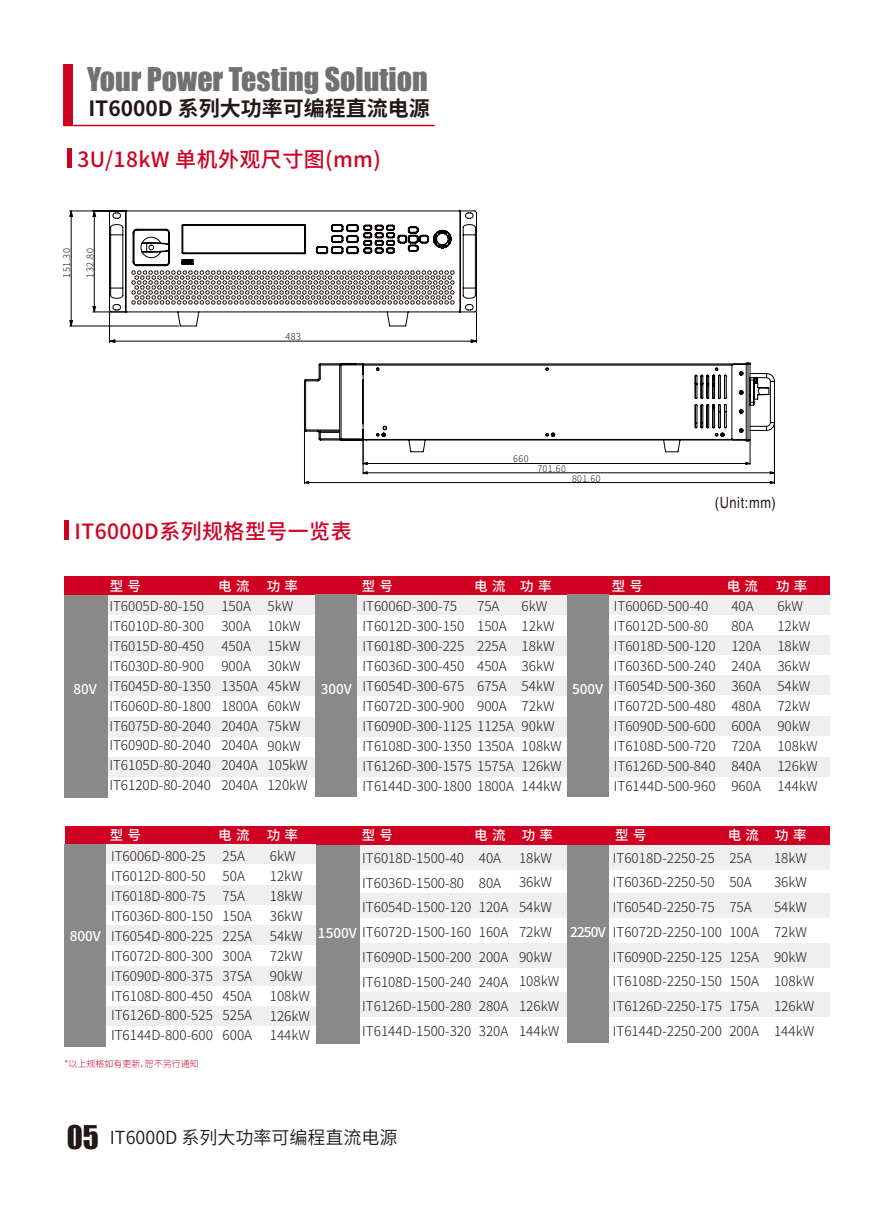
<style>
.page{position:relative;width:893px;height:1212px;background:#fff}
.page>*{position:absolute;margin:0;border:0;box-sizing:border-box;transform-origin:0 0}
.t1{font:30px "Impact";color:#727171}
.t2{font:500 21px "Source Han Sans CN";letter-spacing:.02em;color:#cf0022}
.t3{font:700 21px "Source Han Sans CN";color:#221815}
.t4{font:18px "Source Han Sans CN";color:#221815}
.t5{font:condensed 15.6px "Helvetica";letter-spacing:.04em;color:#221815}
.t6{font:300 13.5px/20px "Source Han Sans CN";color:#221815}
.t7{font:500 13.5px "Source Han Sans CN";color:#fff}
.t8{font:300 9.3px "Source Han Sans CN";letter-spacing:.045em;color:#221815}
.t9{font:300 9.15px "Source Han Sans CN";letter-spacing:.045em;color:#221815}
.t10{font:300 9px "Source Han Sans CN";color:#cf0022}
.s1{font-weight:500;color:#fff}
.s2{font-family:"Impact";font-size:30px}
</style>
<div class="page">
<div style="left:64px;top:64px;width:9px;height:62px;background:#cf0022"></div>
<hr style="left:64px;top:125px;width:371px;height:1px;background:#cf0022">
<div style="left:67px;top:148px;width:5px;height:20px;background:#cf0022"></div>
<hr style="left:109px;top:312px;width:1px;height:31px;background:#040000">
<hr style="left:476px;top:312px;width:1px;height:31px;background:#040000">
<hr style="left:93px;top:312px;width:32px;height:1px;background:#040000">
<hr style="left:70px;top:326px;width:109px;height:1px;background:#040000">
<hr style="left:70px;top:211px;width:55px;height:1px;background:#040000">
<svg style="left:109px;top:339px;width:368px;height:4px"></svg>
<svg style="left:69px;top:211px;width:27px;height:115px"></svg>
<hr style="left:363px;top:440px;width:1px;height:34px;background:#040000">
<hr style="left:774px;top:424px;width:1px;height:60px;background:#040000">
<hr style="left:304px;top:431px;width:1px;height:53px;background:#040000">
<svg style="left:363px;top:471px;width:411px;height:3px"></svg>
<svg style="left:305px;top:481px;width:469px;height:3px"></svg>
<svg style="left:304px;top:363px;width:471px;height:102px"></svg>
<svg style="left:109px;top:210px;width:368px;height:116px"></svg>
<div style="left:352px;top:595px;width:223px;height:20px;background:#efefef"></div>
<div style="left:352px;top:636px;width:223px;height:20px;background:#efefef"></div>
<div style="left:352px;top:676px;width:223px;height:20px;background:#efefef"></div>
<div style="left:352px;top:717px;width:223px;height:19px;background:#efefef"></div>
<div style="left:352px;top:757px;width:223px;height:20px;background:#efefef"></div>
<div style="left:597px;top:846px;width:233px;height:24px;background:#efefef"></div>
<div style="left:597px;top:894px;width:233px;height:24px;background:#efefef"></div>
<div style="left:597px;top:943px;width:233px;height:24px;background:#efefef"></div>
<div style="left:597px;top:992px;width:233px;height:25px;background:#efefef"></div>
<div style="left:359px;top:846px;width:223px;height:24px;background:#efefef"></div>
<div style="left:359px;top:894px;width:223px;height:24px;background:#efefef"></div>
<div style="left:359px;top:943px;width:223px;height:24px;background:#efefef"></div>
<div style="left:359px;top:992px;width:223px;height:25px;background:#efefef"></div>
<div style="left:65px;top:595px;width:43px;height:202px;background:#898989"></div>
<div style="left:65px;top:577px;width:765px;height:18px;background:#cf0022"></div>
<div style="left:317px;top:841px;width:43px;height:202px;background:#898989"></div>
<div style="left:567px;top:844px;width:42px;height:199px;background:#898989"></div>
<div style="left:608px;top:595px;width:221px;height:19px;background:#efefef"></div>
<div style="left:608px;top:635px;width:221px;height:20px;background:#efefef"></div>
<div style="left:608px;top:675px;width:221px;height:20px;background:#efefef"></div>
<div style="left:608px;top:716px;width:221px;height:20px;background:#efefef"></div>
<div style="left:608px;top:757px;width:221px;height:20px;background:#efefef"></div>
<div style="left:108px;top:595px;width:223px;height:20px;background:#efefef"></div>
<div style="left:108px;top:636px;width:223px;height:20px;background:#efefef"></div>
<div style="left:108px;top:676px;width:223px;height:20px;background:#efefef"></div>
<div style="left:108px;top:717px;width:223px;height:19px;background:#efefef"></div>
<div style="left:108px;top:757px;width:223px;height:20px;background:#efefef"></div>
<div style="left:65px;top:827px;width:764px;height:18px;background:#cf0022"></div>
<div style="left:567px;top:595px;width:42px;height:202px;background:#898989"></div>
<div style="left:315px;top:595px;width:42px;height:202px;background:#898989"></div>
<div style="left:105px;top:844px;width:210px;height:20px;background:#efefef"></div>
<div style="left:105px;top:885px;width:210px;height:20px;background:#efefef"></div>
<div style="left:105px;top:925px;width:210px;height:19px;background:#efefef"></div>
<div style="left:105px;top:966px;width:210px;height:19px;background:#efefef"></div>
<div style="left:105px;top:1006px;width:210px;height:20px;background:#efefef"></div>
<div style="left:65px;top:844px;width:41px;height:202px;background:#898989"></div>
<div style="left:64px;top:520px;width:5px;height:20px;background:#cf0022"></div>
<h1 class="t1" style="left:87px;top:56px;width:342px">Your Power Testing Solution</h1>
<h2 class="t3" style="left:88px;top:97px;width:343px">IT6000D 系列大功率可编程直流电源</h2>
<h2 class="t2" style="left:77px;top:147px;width:305px">3U/18kW 单机外观尺寸图(mm)</h2>
<p class="t8" style="left:62px;top:278px;width:31px;rotate:-90deg">151.30</p>
<p class="t8" style="left:85px;top:278px;width:31px;rotate:-90deg">132.80</p>
<p class="t8" style="left:285px;top:332px;width:17px">483</p>
<h2 class="t2" style="left:75px;top:519px;width:279px">IT6000D系列规格型号一览表</h2>
<p class="t9" style="left:513px;top:454px;width:17px">660</p>
<p class="t9" style="left:537px;top:463px;width:30px">701.60</p>
<p class="t9" style="left:572px;top:473px;width:30px">801.60</p>
<p class="t5" style="left:715px;top:494px;width:63px">(Unit:mm)</p>
<p class="t7" style="left:73px;top:681px;width:25px">80V</p>
<p class="t7" style="left:110px;top:578px;width:33px">型 号</p>
<p class="t7" style="left:218px;top:578px;width:33px">电 流</p>
<p class="t7" style="left:267px;top:578px;width:33px">功 率</p>
<p class="t7" style="left:362px;top:578px;width:33px">型 号</p>
<p class="t7" style="left:474px;top:578px;width:79px">电 流 功 率</p>
<p class="t6" style="left:109px;top:596px;width:103px">IT6005D-80-150<br>IT6010D-80-300<br>IT6015D-80-450<br>IT6030D-80-900<br>IT6045D-80-1350<br>IT6060D-80-1800<br>IT6075D-80-2040<br>IT6090D-80-2040<br>IT6105D-80-2040<br>IT6120D-80-2040</p>
<p class="t6" style="left:221px;top:596px;width:38px">150A<br>300A<br>450A<br>900A<br>1350A<br>1800A<br>2040A<br>2040A<br>2040A<br>2040A</p>
<p class="t6" style="left:268px;top:596px;width:42px">5kW<br>10kW<br>15kW<br>30kW<br>45kW<br>60kW<br>75kW<br>90kW<br>105kW<br>120kW</p>
<p class="t7" style="left:321px;top:681px;width:33px">300V</p>
<p class="t6" style="left:477px;top:597px;width:31px">75A<br>150A<br>225A<br>450A<br>675A<br>900A</p>
<p class="t6" style="left:522px;top:597px;width:42px">6kW<br>12kW<br>18kW<br>36kW<br>54kW<br>72kW<br>90kW<br>108kW<br>126kW<br>144kW</p>
<p class="t6" style="left:362px;top:597px;width:153px">IT6006D-300-75<br>IT6012D-300-150<br>IT6018D-300-225<br>IT6036D-300-450<br>IT6054D-300-675<br>IT6072D-300-900<br>IT6090D-300-1125 1125A<br>IT6108D-300-1350 1350A<br>IT6126D-300-1575 1575A<br>IT6144D-300-1800 1800A</p>
<p class="t7" style="left:572px;top:681px;width:33px">500V</p>
<p class="t7" style="left:612px;top:579px;width:33px">型 号</p>
<p class="t7" style="left:727px;top:579px;width:33px">电 流</p>
<p class="t7" style="left:776px;top:579px;width:33px">功 率</p>
<p class="t6" style="left:614px;top:597px;width:103px">IT6006D-500-40<br>IT6012D-500-80<br>IT6018D-500-120<br>IT6036D-500-240<br>IT6054D-500-360<br>IT6072D-500-480<br>IT6090D-500-600<br>IT6108D-500-720<br>IT6126D-500-840<br>IT6144D-500-960</p>
<p class="t6" style="left:731px;top:597px;width:31px">40A<br>80A<br>120A<br>240A<br>360A<br>480A<br>600A<br>720A<br>840A<br>960A</p>
<p class="t6" style="left:777px;top:597px;width:42px">6kW<br>12kW<br>18kW<br>36kW<br>54kW<br>72kW<br>90kW<br>108kW<br>126kW<br>144kW</p>
<p class="t7" style="left:70px;top:929px;width:33px">800V</p>
<p class="t7" style="left:110px;top:828px;width:33px">型 号</p>
<p class="t7" style="left:218px;top:828px;width:33px">电 流</p>
<p class="t7" style="left:267px;top:828px;width:33px">功 率</p>
<p class="t7" style="left:362px;top:828px;width:33px">型 号</p>
<p class="t7" style="left:474px;top:828px;width:80px">电 流 功 率</p>
<p class="t7" style="left:615px;top:828px;width:33px">型 号</p>
<p class="t7" style="left:728px;top:828px;width:80px">电 流 功 率</p>
<p class="t6" style="left:111px;top:846px;width:103px">IT6006D-800-25<br>IT6012D-800-50<br>IT6018D-800-75<br>IT6036D-800-150<br>IT6054D-800-225<br>IT6072D-800-300<br>IT6090D-800-375<br>IT6108D-800-450<br>IT6126D-800-525<br>IT6144D-800-600</p>
<p class="t6" style="left:223px;top:846px;width:31px">25A<br>50A<br>75A<br>150A<br>225A<br>300A<br>375A<br>450A<br>525A<br>600A</p>
<p class="t6" style="left:270px;top:846px;width:42px">6kW<br>12kW<br>18kW<br>36kW<br>54kW<br>72kW<br>90kW<br>108kW<br>126kW<br>144kW</p>
<p class="t6" style="left:479px;top:846px;width:31px;line-height:24.8px">40A<br>80A<br>120A<br>160A<br>200A<br>240A<br>280A<br>320A</p>
<p class="t6" style="left:519px;top:846px;width:42px;line-height:24.8px">18kW<br>36kW<br>54kW<br>72kW<br>90kW<br>108kW<br>126kW<br>144kW</p>
<p class="t6" style="left:613px;top:846px;width:111px;line-height:24.8px">IT6018D-2250-25<br>IT6036D-2250-50<br>IT6054D-2250-75<br>IT6072D-2250-100<br>IT6090D-2250-125<br>IT6108D-2250-150<br>IT6126D-2250-175<br>IT6144D-2250-200</p>
<p class="t6" style="left:729px;top:846px;width:31px;line-height:24.8px">25A<br>50A<br>75A<br>100A<br>125A<br>150A<br>175A<br>200A</p>
<p class="t6" style="left:774px;top:845px;width:42px;line-height:24.8px">18kW<br>36kW<br>54kW<br>72kW<br>90kW<br>108kW<br>126kW<br>144kW</p>
<p class="t6" style="left:362px;top:846px;width:111px;line-height:24.8px">IT6018D-1500-40<br>IT6036D-1500-80<br>IT6054D-1500-120</p>
<p class="t6" style="left:362px;top:945px;width:111px;line-height:24.8px;text-align:justify">IT6090D-1500-200<br>IT6108D-1500-240<br>IT6126D-1500-280<br>IT6144D-1500-320</p>
<p class="t6" style="left:318px;top:922px;width:155px"><span class="s1">1500V</span> IT6072D-1500-160</p>
<p class="t7" style="left:570px;top:924px;width:37px">2250V</p>
<p class="t10" style="left:64px;top:1058px;width:136px">*以上规格如有更新，恕不另行通知</p>
<h3 class="t4" style="left:67px;top:1127px;width:332px"><span class="s2">05</span> IT6000D 系列大功率可编程直流电源</h3>
</div>
